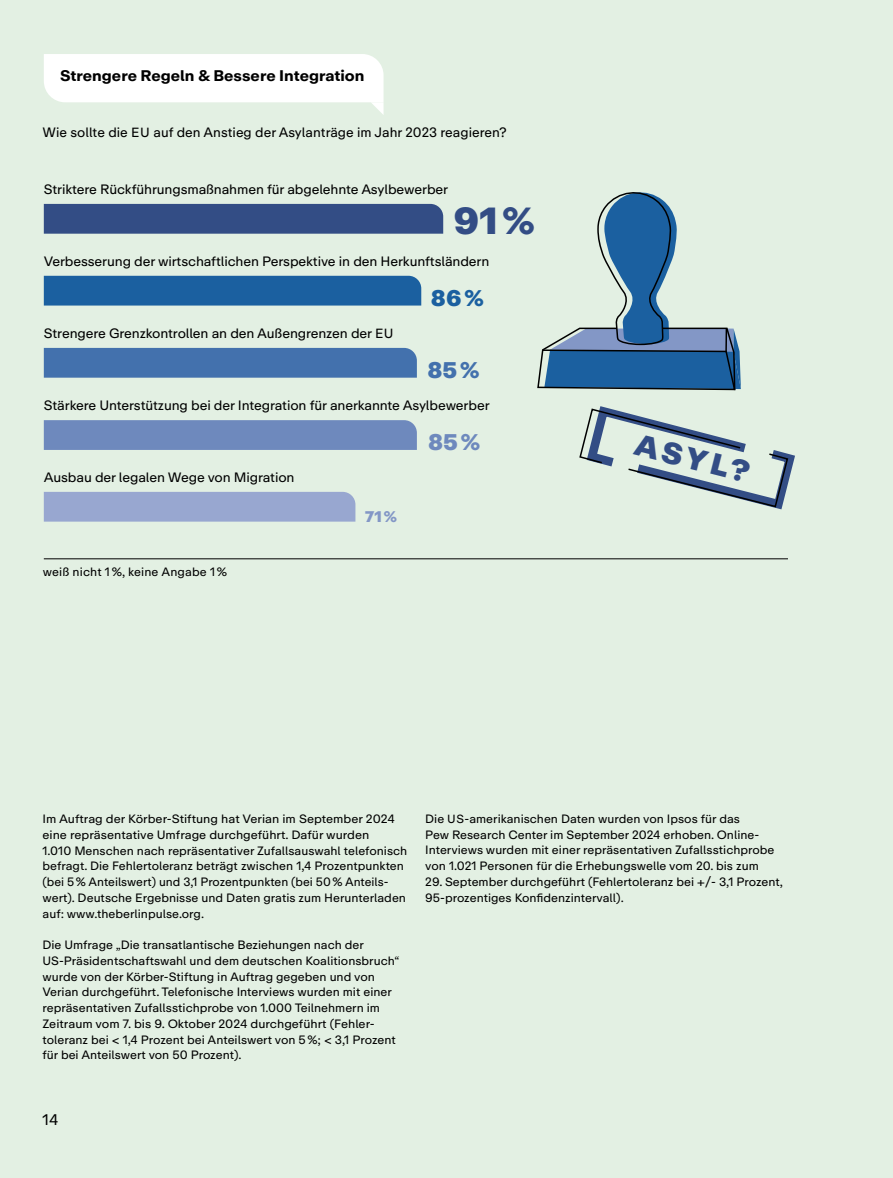
<style>
.page{position:relative;width:893px;height:1178px;background:#e3f0e3}
.page>*{position:absolute;margin:0;border:0;box-sizing:border-box;transform-origin:0 0}
.t1{font:900 37.5px "Koerber Repro";color:#334d85}
.t2{font:900 30px "Koerber Repro";color:#334d85}
.t3{font:900 22.5px "Koerber Repro";color:#6e89bd}
.t4{font:900 22.5px "Koerber Repro";color:#1b60a0}
.t5{font:900 22.5px "Koerber Repro";color:#4371ad}
.t6{font:700 15.3px "Koerber Repro";color:#000}
.t7{font:900 15.3px "Koerber Repro";color:#8397c6}
.t8{font:15.3px "Koerber Repro";color:#000}
.t9{font:13.5px "Koerber Repro";letter-spacing:-.01em;color:#000}
.t10{font:12px/15.8px "Koerber Repro";color:#000}
.s1{font-size:13.2px}
.s2{font-size:11.7px}
</style>
<div class="page">
<svg style="left:44px;top:54px;width:340px;height:61px"></svg>
<hr style="left:44px;top:558px;width:744px;height:1px;background:#000">
<div style="left:44px;top:420px;width:373px;height:30px;background:#6e89bd"></div>
<div style="left:44px;top:204px;width:399px;height:30px;background:#334d85"></div>
<div style="left:44px;top:276px;width:377px;height:30px;background:#1b60a0"></div>
<div style="left:44px;top:492px;width:311px;height:30px;background:#98a7d0"></div>
<div style="left:44px;top:348px;width:373px;height:30px;background:#4371ad"></div>
<svg style="left:579px;top:406px;width:216px;height:104px"></svg>
<svg style="left:537px;top:192px;width:204px;height:199px"></svg>
<p class="t6" style="left:60px;top:66px;width:306px">Strengere Regeln &amp; Bessere Integration</p>
<p class="t9" style="left:43px;top:123px;width:466px">Wie sollte die <span class="s1">EU</span> auf den Anstieg der Asylanträge im Jahr 2023 reagieren?</p>
<p class="t9" style="left:44px;top:181px;width:406px">Striktere Rückführungsmaßnahmen für abgelehnte Asylbewerber</p>
<h1 class="t1" style="left:454px;top:195px;width:83px">91 %</h1>
<p class="t9" style="left:44px;top:253px;width:447px">Verbesserung der wirtschaftlichen Perspektive in den Herkunftsländern</p>
<p class="t9" style="left:44px;top:325px;width:351px">Strengere Grenzkontrollen an den Außengrenzen der <span class="s1">EU</span></p>
<h3 class="t4" style="left:431px;top:283px;width:54px">86 %</h3>
<h3 class="t5" style="left:428px;top:355px;width:54px">85 %</h3>
<p class="t9" style="left:44px;top:397px;width:447px">Stärkere Unterstützung bei der Integration für anerkannte Asylbewerber</p>
<p class="t9" style="left:44px;top:469px;width:252px">Ausbau der legalen Wege von Migration</p>
<p class="t10" style="left:43px;top:564px;width:186px">weiß nicht 1 %, keine Angabe 1 %</p>
<p class="t7" style="left:365px;top:506px;width:33px">71 %</p>
<h3 class="t3" style="left:428px;top:427px;width:54px">85 %</h3>
<h2 class="t2" style="left:640px;top:424px;width:119px;rotate:14deg">ASYL?</h2>
<p class="t10" style="left:43px;top:811px;width:366px">Im Auftrag der Körber-Stiftung hat Verian im September 2024 eine repräsentative Umfrage durchgeführt. Dafür wurden<br>1.010 Menschen nach repräsentativer Zufallsauswahl telefonisch befragt. Die Fehlertoleranz beträgt zwischen 1,4 Prozentpunkten (bei 5 % Anteilswert) und 3,1 Prozentpunkten (bei 50 % Anteils&shy;wert). Deutsche Ergebnisse und Daten gratis zum Herunterladen auf: www.theberlinpulse.org.</p>
<p class="t10" style="left:43px;top:937px;width:358px">Die Umfrage „Die transatlantische Beziehungen nach der US-Präsidentschaftswahl und dem deutschen Koalitionsbruch“ wurde von der Körber-Stiftung in Auftrag gegeben und von Verian durchgeführt. Telefonische Interviews wurden mit einer repräsentativen Zufallsstichprobe von 1.000 Teilnehmern im Zeitraum vom 7. bis 9. Oktober 2024 durchgeführt (Fehler&shy;toleranz bei &lt; 1,4 Prozent bei Anteilswert von 5 %; &lt; 3,1 Prozent für bei Anteilswert von 50 Prozent).</p>
<p class="t10" style="left:425px;top:811px;width:351px">Die <span class="s2">US</span>-amerikanischen Daten wurden von Ipsos für das<br>Pew Research Center im September 2024 erhoben. Online-Interviews wurden mit einer repräsentativen Zufallsstichprobe von 1.021 Personen für die Erhebungswelle vom 20. bis zum</p>
<p class="t10" style="left:425px;top:874px;width:359px">29. September durchgeführt (Fehlertoleranz bei +/- 3,1 Prozent,<br>95-prozentiges Konfidenzintervall).</p>
<p class="t8" style="left:43px;top:1110px;width:17px">14</p>
</div>
